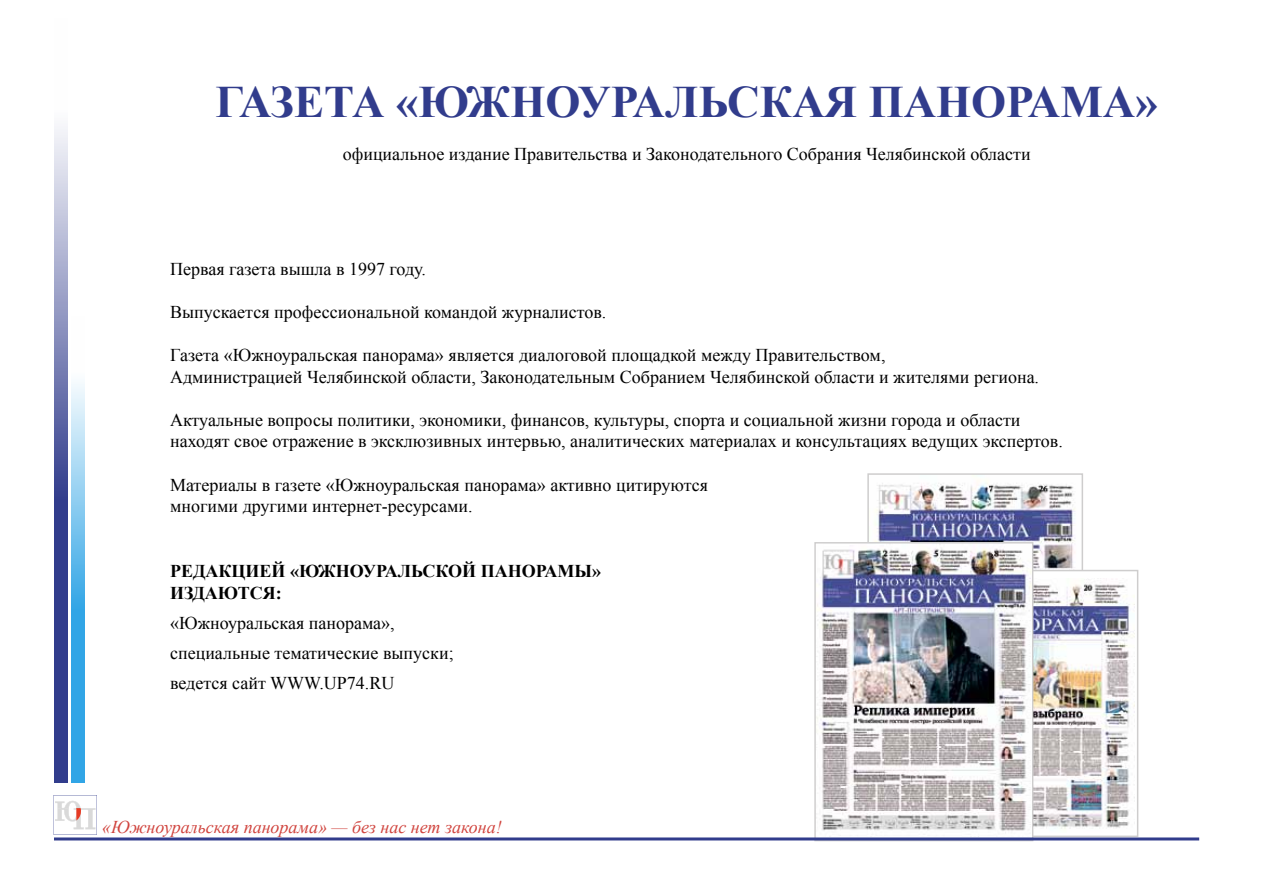
<style>
.page{position:relative;width:1263px;height:893px;background:#fff}
.page>*{position:absolute;margin:0;border:0;box-sizing:border-box;transform-origin:0 0}
.t1{font:700 45px "Times New Roman";color:#313c8c}
.t2{font:18px/21.6px "Times New Roman";color:#000}
.t3{font:700 18px/21.6px "Times New Roman";color:#000}
.t4{font:italic 18px "Times New Roman";color:#d0433d}
</style>
<div class="page">
<img style="left:874px;top:482px;width:206px;height:88px">
<img style="left:1033px;top:578px;width:101px;height:255px">
<div style="left:924px;top:570px;width:214px;height:267px;border:2px solid #cecdcd"></div>
<svg style="left:54px;top:795px;width:43px;height:40px"></svg>
<svg style="left:71px;top:383px;width:14px;height:399px;background:#68bdec"></svg>
<svg style="left:54px;top:127px;width:14px;height:655px;background:#6870aa"></svg>
<img style="left:816px;top:544px;width:215px;height:292px">
<div style="left:814px;top:542px;width:219px;height:299px;border:1px solid #cecdcd"></div>
<hr style="left:54px;top:837px;width:1145px;height:3px;background:#313c8c">
<h1 class="t1" style="left:215px;top:70px;width:944px">газета «Южноуральская панорама»</h1>
<p class="t2" style="left:343px;top:143px;width:689px">официальное издание Правительства и Законодательного Собрания Челябинской области</p>
<p class="t2" style="left:170px;top:258px;width:257px">Первая газета вышла в 1997 году.</p>
<p class="t2" style="left:170px;top:301px;width:438px">Выпускается профессиональной командой журналистов.</p>
<p class="t2" style="left:170px;top:344px;width:870px">Газета «Южноуральская панорама» является диалоговой площадкой между Правительством,<br>Администрацией Челябинской области, Законодательным Собранием Челябинской области и жителями региона.</p>
<p class="t2" style="left:170px;top:409px;width:894px">Актуальные вопросы политики, экономики, финансов, культуры, спорта и социальной жизни города и области находят свое отражение в эксклюзивных интервью, аналитических материалах и консультациях ведущих экспертов.</p>
<p class="t2" style="left:170px;top:474px;width:539px">Материалы в газете «Южноуральская панорама» активно цитируются многими другими интернет-ресурсами.</p>
<p class="t3" style="left:170px;top:560px;width:432px">Редакцией «Южноуральской панорамы» издаются:</p>
<p class="t2" style="left:170px;top:607px;width:285px;line-height:30px">«Южноуральская панорама», специальные тематические выпуски; ведется сайт WWW.UP74.RU</p>
<p class="t4" style="left:102px;top:815px;width:401px">«Южноуральская панорама» — без нас нет закона!</p>
</div>
